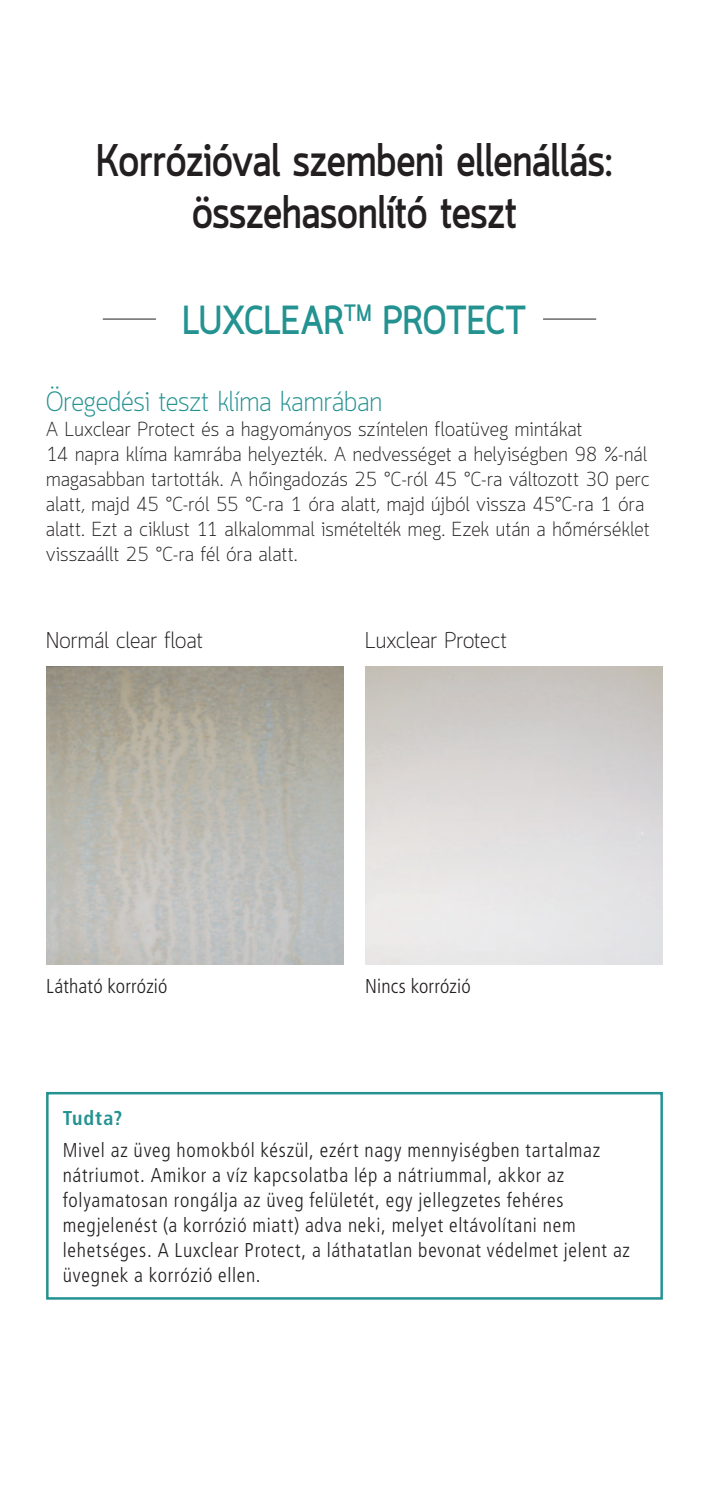
<style>
.page{position:relative;width:709px;height:1489px;background:#fff}
.page>*{position:absolute;margin:0;border:0;box-sizing:border-box;transform-origin:0 0}
.t1{font:700 45px/52.5px "Quark";letter-spacing:-.005em;color:#231f20;text-align:center;scale:.9 1}
.t2{font:700 40px "Quark";letter-spacing:-.005em;color:#239291;scale:.9 1}
.t3{font:300 27.5px "Quark";color:#239291}
.t4{font:300 22.5px "Quark";letter-spacing:.005em;color:#231f20}
.t5{font:300 20px/25px "Quark";letter-spacing:.02em;color:#231f20}
.t6{font:300 condensed 20px/25px "Frutiger CE";letter-spacing:.035em;color:#231f20}
.t7{font:300 condensed 20px "Frutiger CE";letter-spacing:.01em;color:#231f20}
.t8{font:700 condensed 20px "Frutiger CE";letter-spacing:.045em;color:#239291}
</style>
<div class="page">
<hr style="left:103px;top:318px;width:53px;height:1px;background:#231f20">
<hr style="left:543px;top:318px;width:53px;height:1px;background:#231f20">
<div style="left:46px;top:1091px;width:617px;height:208px;border:2px solid #239291"></div>
<h1 class="t1" style="left:96px;top:138px;width:575px">Korrózióval szembeni ellenállás: összehasonlító teszt</h1>
<h2 class="t2" style="left:182px;top:297px;width:372px">Luxclear<sup>TM</sup> Protect</h2>
<h3 class="t3" style="left:46px;top:385px;width:338px">Öregedési teszt klíma kamrában</h3>
<p class="t5" style="left:46px;top:418px;width:605px">A Luxclear Protect és a hagyományos színtelen floatüveg mintákat<br>14 napra klíma kamrába helyezték. A nedvességet a helyiségben 98 %-nál magasabban tartották. A hőingadozás 25 °C-ról 45 °C-ra változott 30 perc alatt, majd 45 °C-ról 55 °C-ra 1 óra alatt, majd újból vissza 45°C-ra 1 óra alatt. Ezt a ciklust 11 alkalommal ismételték meg. Ezek után a hőmérséklet visszaállt 25 °C-ra fél óra alatt.</p>
<p class="t4" style="left:46px;top:627px;width:158px">Normál clear float</p>
<p class="t4" style="left:365px;top:627px;width:143px">Luxclear Protect</p>
<p class="t7" style="left:46px;top:975px;width:123px">Látható korrózió</p>
<p class="t7" style="left:365px;top:975px;width:107px">Nincs korrózió</p>
<p class="t8" style="left:63px;top:1106px;width:61px">Tudta?</p>
<p class="t6" style="left:63px;top:1137px;width:569px">Mivel az üveg homokból készül, ezért nagy mennyiségben tartalmaz nátriumot. Amikor a víz kapcsolatba lép a nátriummal, akkor az folyamatosan rongálja az üveg felületét, egy jellegzetes fehéres megjelenést (a korrózió miatt) adva neki, melyet eltávolítani nem lehetséges. A Luxclear Protect, a láthatatlan bevonat védelmet jelent az üvegnek a korrózió ellen.</p>
</div>
